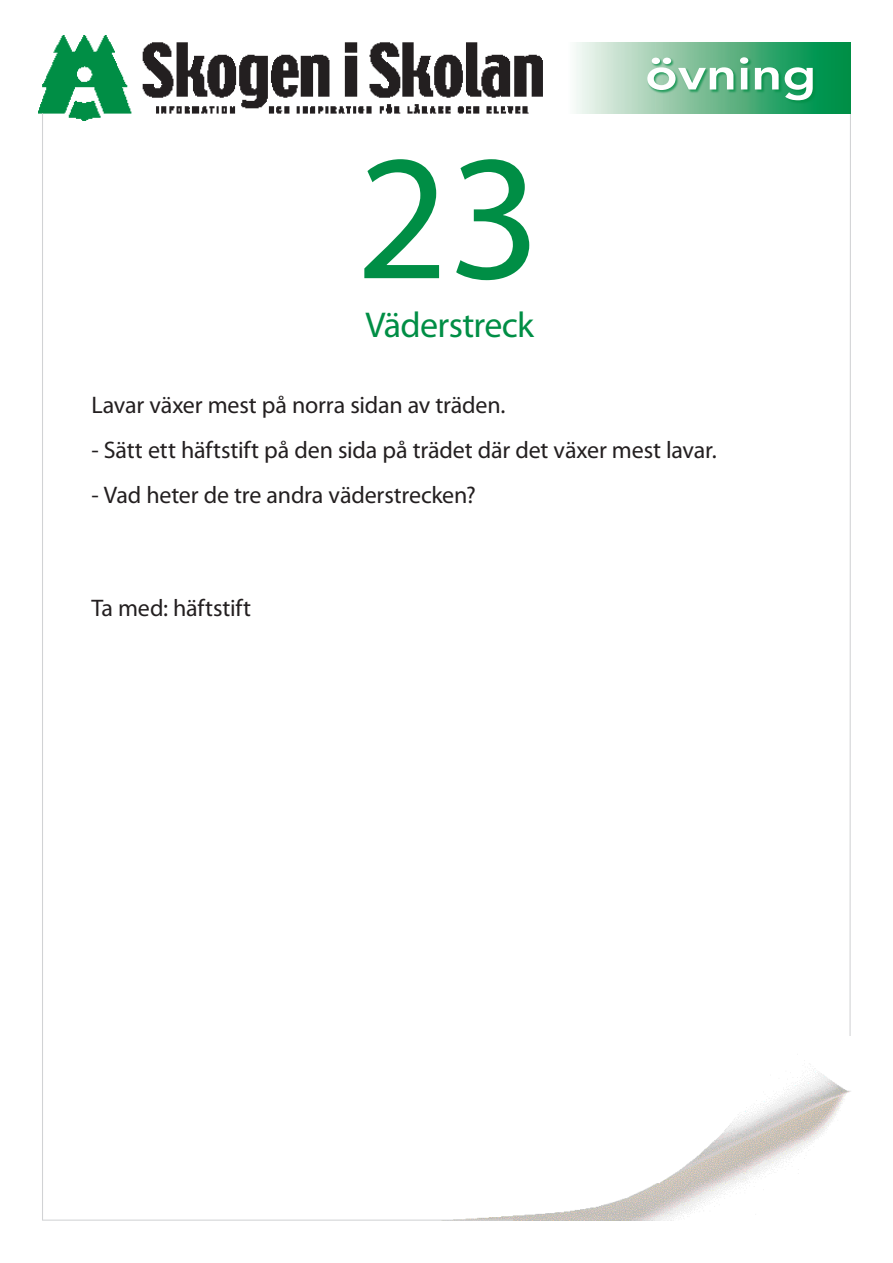
<style>
.page{position:relative;width:893px;height:1263px;background:#fff}
.page>*{position:absolute;margin:0;border:0;box-sizing:border-box;transform-origin:0 0}
.t1{font:180px "Myriad Pro";color:#008e45}
.Rubriker_inne{font:36px "Myriad Pro";letter-spacing:-.02em;color:#008e45}
.Ingress{font:24px "Myriad Pro";letter-spacing:-.005em;color:#231f20}
</style>
<div class="page">
<hr style="left:849px;top:43px;width:2px;height:1052px;background:#d1d2d4">
<img style="left:514px;top:1037px;width:337px;height:183px">
<img style="left:38px;top:35px;width:505px;height:79px">
<div style="left:197px;top:33px;width:98px;height:16px;background:#fff"></div>
<div style="left:568px;top:43px;width:282px;height:70px;background:linear-gradient(to right,#fbf5f1,#00873a)"></div>
<svg style="left:41px;top:112px;width:473px;height:1109px"></svg>
<div style="left:647px;top:57px;width:169px;height:47px;background:#008e45;opacity:.75"></div>
<svg style="left:647px;top:57px;width:166px;height:43px"></svg>
<p class="t1" style="left:356px;top:107px;width:186px">23</p>
<p class="Rubriker_inne" style="left:366px;top:303px;width:170px">Väderstreck</p>
<p class="Ingress" style="left:91px;top:390px;width:416px">Lavar växer mest på norra sidan av träden.</p>
<p class="Ingress" style="left:91px;top:435px;width:627px">- Sätt ett häftstift på den sida på trädet där det växer mest lavar.</p>
<p class="Ingress" style="left:91px;top:480px;width:386px">- Vad heter de tre andra väderstrecken?</p>
<p class="Ingress" style="left:91px;top:593px;width:161px">Ta med: häftstift</p>
</div>
